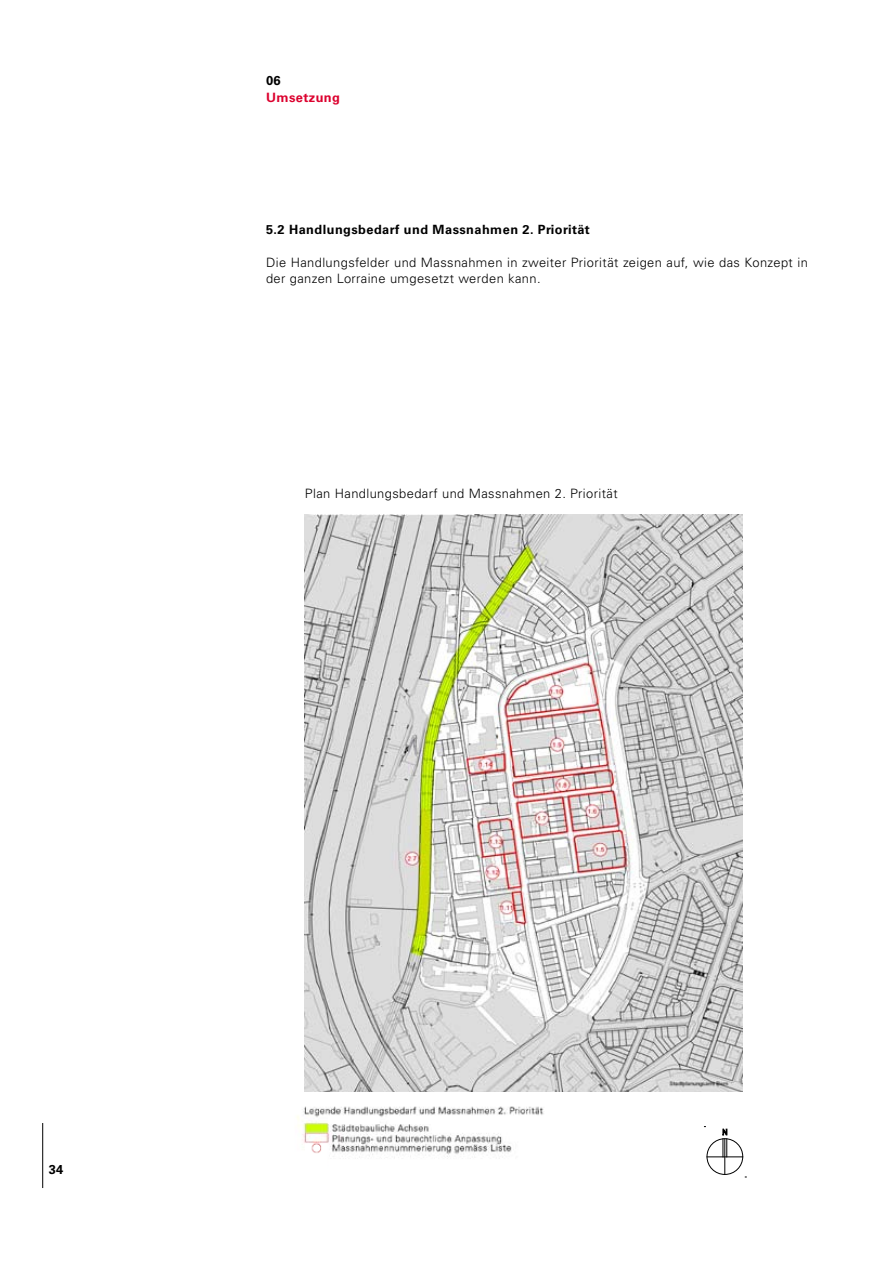
<style>
.page{position:relative;width:893px;height:1263px;background:#fff}
.page>*{position:absolute;margin:0;border:0;box-sizing:border-box;transform-origin:0 0}
.t1{font:300 12.9px/16.5px "Univers LT Std";letter-spacing:.03em;color:#000}
.t2{font:700 12.9px "Univers LT Std";letter-spacing:.03em;color:#dc002e}
.t3{font:700 12.9px "Univers LT Std";color:#000}
.t4{font:700 12.75px "Univers LT Std";letter-spacing:.035em;color:#000}
</style>
<div class="page">
<hr style="left:42px;top:1123px;width:1px;height:65px;background:#000">
<img style="left:305px;top:514px;width:437px;height:578px">
<div style="left:707px;top:1138px;width:36px;height:37px;border:1px solid #000;border-radius:50%"></div>
<hr style="left:724px;top:1139px;width:1px;height:35px;background:#000">
<hr style="left:707px;top:1156px;width:36px;height:1px;background:#000">
<svg style="left:722px;top:1128px;width:6px;height:29px"></svg>
<img style="left:297px;top:1106px;width:247px;height:52px">
<p class="t3" style="left:266px;top:73px;width:16px">06</p>
<p class="t2" style="left:266px;top:89px;width:76px">Umsetzung</p>
<p class="t4" style="left:266px;top:222px;width:325px">5.2 Handlungsbedarf und Massnahmen 2. Priorität</p>
<p class="t1" style="left:266px;top:254px;width:543px">Die Handlungsfelder und Massnahmen in zweiter Priorität zeigen auf, wie das Konzept in der ganzen Lorraine umgesetzt werden kann.</p>
<p class="t1" style="left:305px;top:485px;width:314px">Plan Handlungsbedarf und Massnahmen 2. Priorität</p>
<p class="t3" style="left:49px;top:1162px;width:16px">34</p>
</div>
